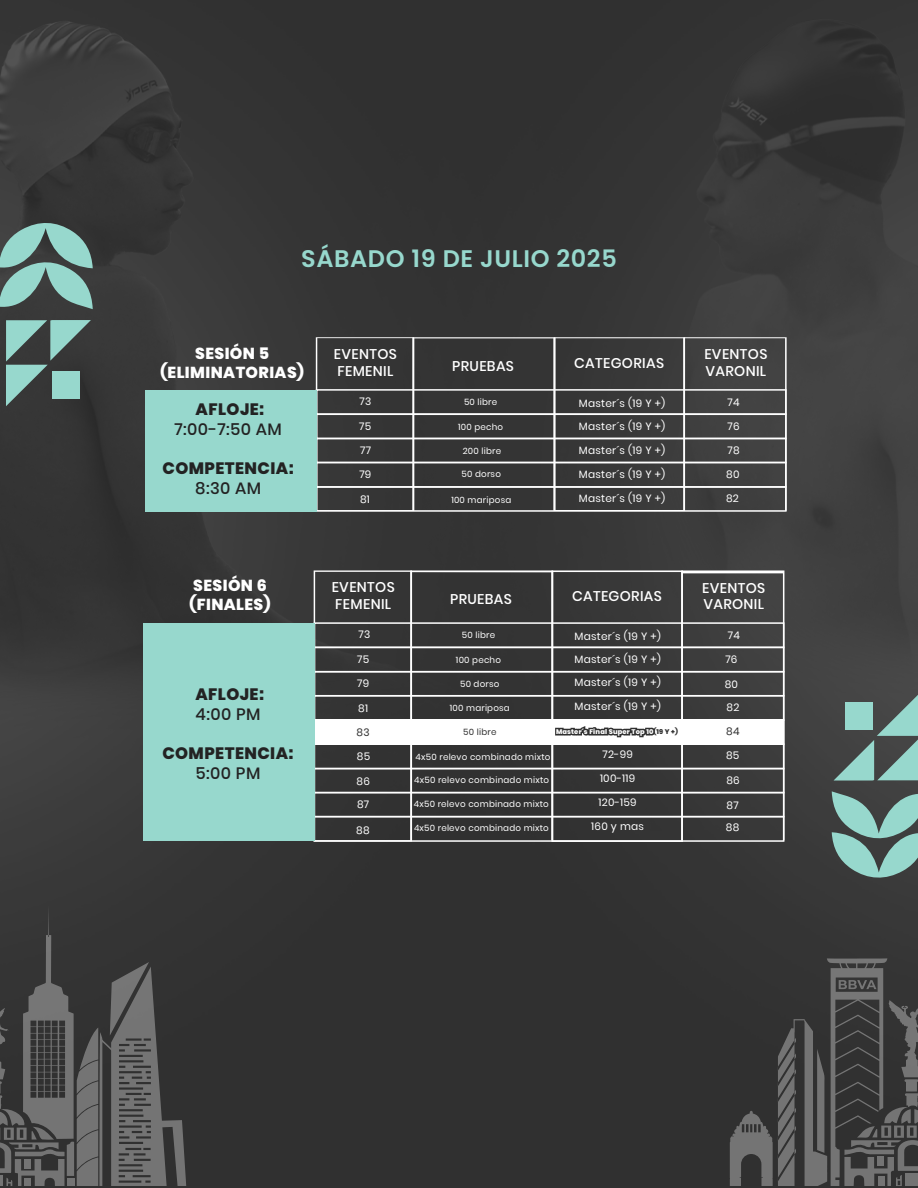
<style>
.page{position:relative;width:918px;height:1188px;background:#fff}
.page>*{position:absolute;margin:0;border:0;box-sizing:border-box;transform-origin:0 0}
.t1{font:600 24px "Poppins";letter-spacing:.025em;color:#97d8cd}
.t2{font:800 16.5px "Poppins";letter-spacing:.025em;color:#232323}
.t3{font:500 16.5px "Poppins";letter-spacing:.025em;color:#232323}
.t4{font:800 15.9px/19px "Poppins";letter-spacing:.025em;color:#fff;text-align:center}
.t5{font:500 14.1px/17px "Poppins";letter-spacing:.025em;color:#fff}
.t6{font:10.5px/22.6px "Poppins";letter-spacing:.025em;color:#fff}
.t7{font:10.5px "Poppins";color:#303030}
.t8{font:8.7px "Poppins";letter-spacing:.025em;color:#fff}
.t9{font:8.7px "Poppins";letter-spacing:.025em;color:#303030}
.t10{font:800 6.75px "Poppins";letter-spacing:.025em;color:#fff}
.s1{color:#303030}
</style>
<div class="page">
<img style="left:0;top:0;width:918px;height:1188px">
<svg style="left:0;top:904px;width:187px;height:282px;background:#4b4b4b"></svg>
<svg style="left:730px;top:958px;width:188px;height:228px;background:#464646"></svg>
<svg style="left:6px;top:320px;width:85px;height:86px;background:#5b7470"></svg>
<svg style="left:0;top:220px;width:93px;height:89px;background:#6e938d"></svg>
<div style="left:52px;top:371px;width:28px;height:28px;background:#97d8cd"></div>
<svg style="left:834px;top:694px;width:84px;height:87px;background:#637d78"></svg>
<svg style="left:832px;top:791px;width:86px;height:89px;background:#719790"></svg>
<div style="left:845px;top:702px;width:28px;height:27px;background:#97d8cd"></div>
<div style="left:316px;top:486px;width:471px;height:26px;border:2px solid #fff"></div>
<svg style="left:316px;top:337px;width:471px;height:174px;background:#4c4c4c"></svg>
<div style="left:145px;top:390px;width:172px;height:122px;background:#97d8cd"></div>
<div style="left:143px;top:624px;width:172px;height:217px;background:#97d8cd"></div>
<svg style="left:314px;top:570px;width:470px;height:272px;background:#565656"></svg>
<h1 class="t1" style="left:301px;top:244px;width:317px">SÁBADO 19 DE JULIO 2025</h1>
<h3 class="t4" style="left:161px;top:344px;width:145px">SESIÓN 5 (ELIMINATORIAS)</h3>
<h2 class="t2" style="left:196px;top:399px;width:70px">AFLOJE:</h2>
<h2 class="t3" style="left:175px;top:419px;width:109px">7:00-7:50 AM</h2>
<h2 class="t2" style="left:163px;top:459px;width:133px">COMPETENCIA:</h2>
<h2 class="t3" style="left:195px;top:479px;width:67px">8:30 AM</h2>
<h3 class="t5" style="left:334px;top:346px;width:65px">EVENTOS<br>FEMENIL</h3>
<h3 class="t5" style="left:452px;top:358px;width:63px">PRUEBAS</h3>
<h3 class="t5" style="left:574px;top:355px;width:91px">CATEGORIAS</h3>
<h3 class="t5" style="left:704px;top:346px;width:65px">EVENTOS<br>VARONIL</h3>
<p class="t6" style="left:359px;top:390px;width:13px">73</p>
<p class="t6" style="left:359px;top:415px;width:14px">75</p>
<p class="t6" style="left:360px;top:439px;width:12px">77</p>
<p class="t6" style="left:359px;top:464px;width:14px">79</p>
<p class="t6" style="left:360px;top:488px;width:11px">81</p>
<p class="t6" style="left:579px;top:392px;width:88px">Master´s (19 Y +)</p>
<p class="t6" style="left:579px;top:415px;width:88px">Master´s (19 Y +)</p>
<p class="t6" style="left:579px;top:439px;width:88px">Master´s (19 Y +)</p>
<p class="t6" style="left:579px;top:463px;width:88px">Master´s (19 Y +)</p>
<p class="t6" style="left:579px;top:487px;width:88px">Master´s (19 Y +)</p>
<p class="t6" style="left:728px;top:391px;width:14px">74</p>
<p class="t6" style="left:728px;top:415px;width:14px">76</p>
<p class="t6" style="left:728px;top:439px;width:14px">78</p>
<p class="t6" style="left:726px;top:463px;width:15px">80</p>
<p class="t6" style="left:726px;top:487px;width:14px">82</p>
<p class="t8" style="left:464px;top:397px;width:35px">50 libre</p>
<p class="t8" style="left:458px;top:422px;width:47px">100 pecho</p>
<p class="t8" style="left:463px;top:446px;width:40px">200 libre</p>
<p class="t8" style="left:462px;top:469px;width:41px">50 dorso</p>
<p class="t8" style="left:451px;top:495px;width:61px">100 mariposa</p>
<h3 class="t4" style="left:190px;top:576px;width:82px;text-align:left">SESIÓN 6 (FINALES)</h3>
<h3 class="t5" style="left:332px;top:579px;width:65px">EVENTOS<br>FEMENIL</h3>
<h3 class="t5" style="left:450px;top:591px;width:63px">PRUEBAS</h3>
<h3 class="t5" style="left:572px;top:588px;width:91px">CATEGORIAS</h3>
<h3 class="t5" style="left:702px;top:579px;width:65px">EVENTOS<br>VARONIL</h3>
<p class="t6" style="left:359px;top:623px;width:13px">73</p>
<p class="t6" style="left:357px;top:648px;width:14px">75</p>
<p class="t6" style="left:357px;top:672px;width:14px">79</p>
<p class="t6" style="left:358px;top:697px;width:11px">81</p>
<p class="t7" style="left:357px;top:726px;width:15px">83</p>
<p class="t6" style="left:357px;top:745px;width:15px">85</p>
<p class="t6" style="left:356px;top:770px;width:15px">86<br>87</p>
<p class="t6" style="left:356px;top:819px;width:15px">88</p>
<p class="t6" style="left:574px;top:625px;width:88px">Master´s (19 Y +)</p>
<p class="t6" style="left:574px;top:648px;width:88px">Master´s (19 Y +)</p>
<p class="t6" style="left:574px;top:672px;width:88px">Master´s (19 Y +)</p>
<p class="t6" style="left:574px;top:696px;width:88px">Master´s (19 Y +)</p>
<p class="t10" style="left:556px;top:728px;width:123px">Master´s Final Super Top 10<span class="s1">(19 Y +)</span></p>
<p class="t6" style="left:602px;top:744px;width:32px">72-99</p>
<p class="t6" style="left:600px;top:768px;width:37px">100-119</p>
<p class="t6" style="left:599px;top:792px;width:40px">120-159</p>
<p class="t6" style="left:591px;top:816px;width:54px">160 y mas</p>
<p class="t6" style="left:728px;top:624px;width:14px">74</p>
<p class="t6" style="left:725px;top:648px;width:14px">76</p>
<p class="t6" style="left:725px;top:673px;width:15px">80</p>
<p class="t6" style="left:726px;top:696px;width:14px">82</p>
<p class="t7" style="left:726px;top:725px;width:15px">84</p>
<p class="t6" style="left:726px;top:744px;width:15px">85</p>
<p class="t6" style="left:726px;top:769px;width:15px">86</p>
<p class="t6" style="left:727px;top:794px;width:14px">87</p>
<p class="t8" style="left:462px;top:630px;width:35px">50 libre</p>
<p class="t8" style="left:456px;top:655px;width:47px">100 pecho</p>
<p class="t8" style="left:460px;top:679px;width:41px">50 dorso</p>
<h2 class="t2" style="left:195px;top:685px;width:70px">AFLOJE:</h2>
<h2 class="t3" style="left:196px;top:704px;width:66px">4:00 PM</h2>
<h2 class="t2" style="left:162px;top:744px;width:133px">COMPETENCIA:</h2>
<h2 class="t3" style="left:196px;top:764px;width:66px">5:00 PM</h2>
<p class="t8" style="left:450px;top:703px;width:61px">100 mariposa</p>
<p class="t9" style="left:463px;top:727px;width:35px">50 libre</p>
<p class="t8" style="left:416px;top:752px;width:136px">4x50 relevo combinado mixto</p>
<p class="t8" style="left:414px;top:775px;width:136px">4x50 relevo combinado mixto</p>
<p class="t8" style="left:414px;top:799px;width:136px">4x50 relevo combinado mixto</p>
<p class="t8" style="left:414px;top:823px;width:136px">4x50 relevo combinado mixto</p>
<p class="t6" style="left:726px;top:816px;width:15px">88</p>
</div>
